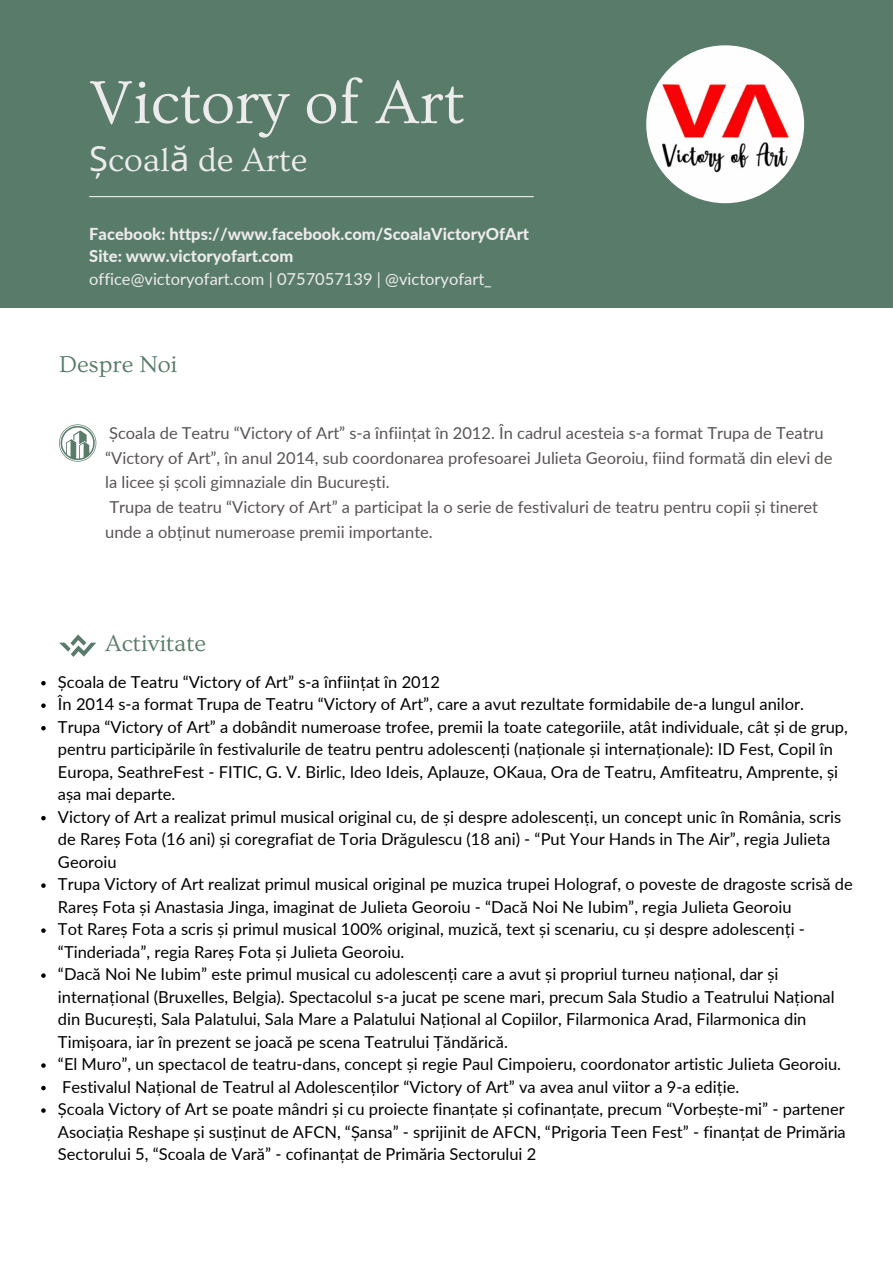
<style>
.page{position:relative;width:893px;height:1264px;background:#fff}
.page>*{position:absolute;margin:0;border:0;box-sizing:border-box;transform-origin:0 0}
.t1{font:63px "Ovo";color:#edeced}
.t2{font:34.5px "Ovo";color:#edeced}
.t3{font:24px "Ovo";color:#597b6a}
.t4{font:16.5px/22.5px "Lato";color:#000}
.t5{font:16.5px/24.8px "Lato";color:#595454}
.t6{font:800 16.5px "Lato";color:#edeced}
.t7{font:16.5px "Lato";color:#edeced}
.s1{font-family:"Noto Sans"}
</style>
<div class="page">
<div style="left:0;top:0;width:892px;height:308px;background:#597b6a"></div>
<img style="left:646px;top:45px;width:158px;height:158px;border-radius:50%">
<hr style="left:89px;top:196px;width:444px;height:1px;background:#edeced">
<svg style="left:59px;top:424px;width:37px;height:37px"></svg>
<svg style="left:59px;top:634px;width:37px;height:23px"></svg>
<svg style="left:41px;top:681px;width:5px;height:4px"></svg>
<svg style="left:41px;top:703px;width:5px;height:5px"></svg>
<svg style="left:41px;top:726px;width:5px;height:4px"></svg>
<svg style="left:41px;top:816px;width:5px;height:4px"></svg>
<svg style="left:41px;top:883px;width:5px;height:4px"></svg>
<svg style="left:41px;top:928px;width:5px;height:4px"></svg>
<svg style="left:41px;top:973px;width:5px;height:4px"></svg>
<svg style="left:41px;top:1063px;width:5px;height:4px"></svg>
<svg style="left:41px;top:1085px;width:5px;height:5px"></svg>
<svg style="left:41px;top:1108px;width:5px;height:4px"></svg>
<p class="t1" style="left:89px;top:68px;width:377px">Victory of Art</p>
<p class="t2" style="left:89px;top:141px;width:219px"><span class="s1">Ș</span>coal<span class="s1">ă</span> de Arte</p>
<p class="t6" style="left:89px;top:223px;width:441px">Facebook: https://www.facebook.com/ScoalaVictoryOfArt</p>
<p class="t6" style="left:89px;top:246px;width:205px">Site: www.victoryofart.com</p>
<p class="t7" style="left:89px;top:268px;width:404px">office@victoryofart.com | 0757057139 | @victoryofart_</p>
<p class="t3" style="left:59px;top:351px;width:120px">Despre Noi</p>
<p class="t5" style="left:105px;top:420px;width:728px">Școala de Teatru “Victory of Art” s-a înființat în 2012. În cadrul acesteia s-a format Trupa de Teatru “Victory of Art”, în anul 2014, sub coordonarea profesoarei Julieta Georoiu, fiind formată din elevi de la licee și școli gimnaziale din București.</p>
<p class="t5" style="left:105px;top:494px;width:714px">Trupa de teatru “Victory of Art” a participat la o serie de festivaluri de teatru pentru copii și tineret unde a obținut numeroase premii importante.</p>
<p class="t3" style="left:105px;top:630px;width:102px">Activitate</p>
<p class="t4" style="left:58px;top:670px;width:383px">Școala de Teatru “Victory of Art” s-a înființat în 2012</p>
<p class="t4" style="left:58px;top:692px;width:747px">În 2014 s-a format Trupa de Teatru “Victory of Art”, care a avut rezultate formidabile de-a lungul anilor.</p>
<p class="t4" style="left:58px;top:715px;width:791px">Trupa “Victory of Art” a dobândit numeroase trofee, premii la toate categoriile, atât individuale, cât și de grup, pentru participările în festivalurile de teatru pentru adolescenți (naționale și internaționale): ID Fest, Copil în Europa, SeathreFest - FITIC, G. V. Birlic, Ideo Ideis, Aplauze, OKaua, Ora de Teatru, Amfiteatru, Amprente, și așa mai departe.</p>
<p class="t4" style="left:58px;top:805px;width:784px">Victory of Art a realizat primul musical original cu, de și despre adolescenți, un concept unic în România, scris de Rareș Fota (16 ani) și coregrafiat de Toria Drăgulescu (18 ani) - “Put Your Hands in The Air”, regia Julieta<br>Georoiu</p>
<p class="t4" style="left:58px;top:872px;width:796px">Trupa Victory of Art realizat primul musical original pe muzica trupei Holograf, o poveste de dragoste scrisă de<br>Rareș Fota și Anastasia Jinga, imaginat de Julieta Georoiu - “Dacă Noi Ne Iubim”, regia Julieta Georoiu</p>
<p class="t4" style="left:58px;top:917px;width:748px">Tot Rareș Fota a scris și primul musical 100% original, muzică, text și scenariu, cu și despre adolescenți - “Tinderiada”, regia Rareș Fota și Julieta Georoiu.</p>
<p class="t4" style="left:58px;top:962px;width:778px">“Dacă Noi Ne Iubim” este primul musical cu adolescenți care a avut și propriul turneu național, dar și internațional (Bruxelles, Belgia). Spectacolul s-a jucat pe scene mari, precum Sala Studio a Teatrului Național din București, Sala Palatului, Sala Mare a Palatului Național al Copiilor, Filarmonica Arad, Filarmonica din Timișoara, iar în prezent se joacă pe scena Teatrului Țăndărică.</p>
<p class="t4" style="left:58px;top:1052px;width:784px">“El Muro”, un spectacol de teatru-dans, concept și regie Paul Cimpoieru, coordonator artistic Julieta Georoiu.</p>
<p class="t4" style="left:62px;top:1074px;width:678px">Festivalul Național de Teatrul al Adolescenților “Victory of Art” va avea anul viitor a 9-a ediție.</p>
<p class="t4" style="left:58px;top:1097px;width:789px;text-align:justify">Școala Victory of Art se poate mândri și cu proiecte finanțate și cofinanțate, precum “Vorbește-mi” - partener Asociația Reshape și susținut de AFCN, “Șansa” - sprijinit de AFCN, “Prigoria Teen Fest” - finanțat de Primăria Sectorului 5, “Scoala de Vară” - cofinanțat de Primăria Sectorului 2</p>
</div>
